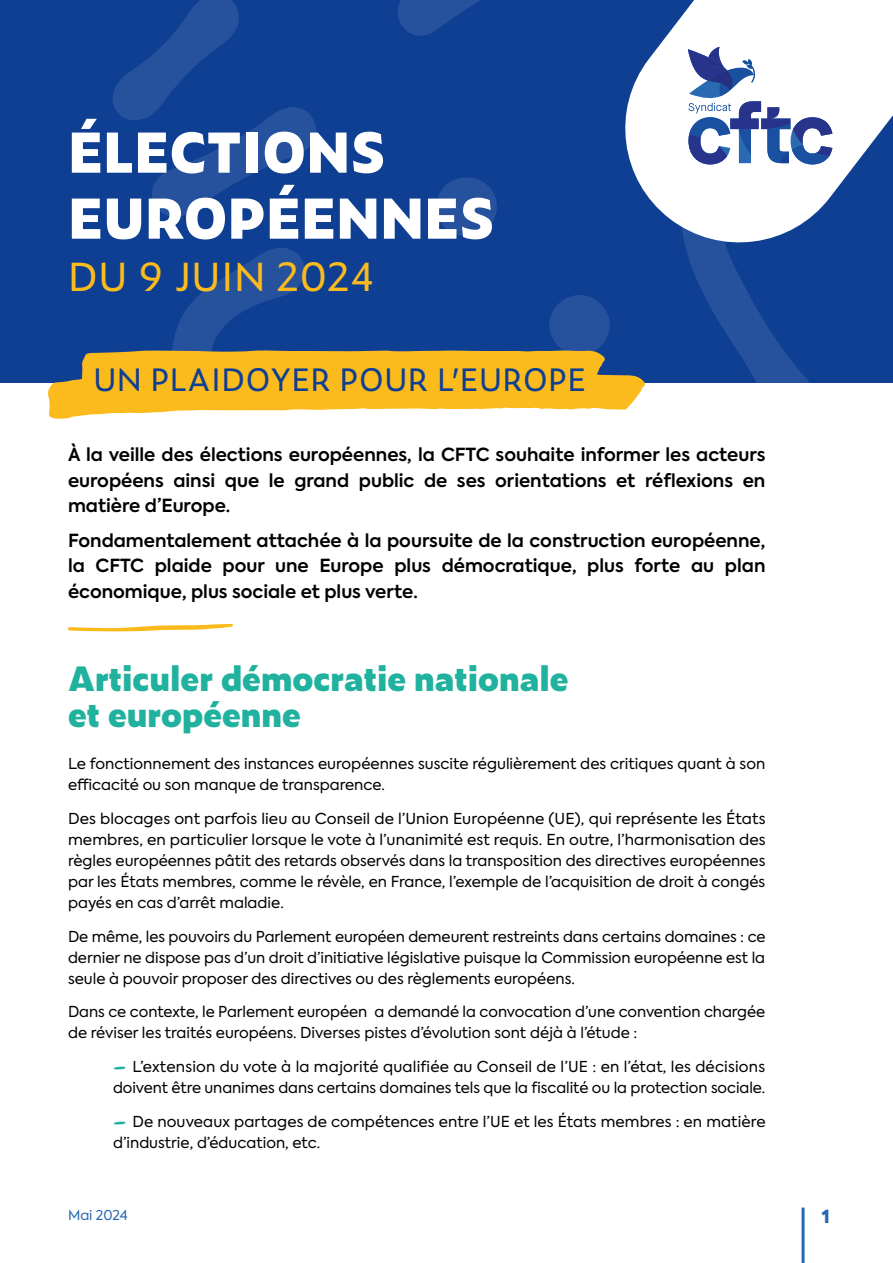
<style>
.page{position:relative;width:893px;height:1263px;background:#fff}
.page>*{position:absolute;margin:0;border:0;box-sizing:border-box;transform-origin:0 0}
.t1{font:800 54px/66px "Zeitung Pro";color:#fff}
.t2{font:39px "Zeitung Pro";color:#fbbb1d}
.t3{font:800 33px/36px "Zeitung Pro";color:#20b29e}
.t4{font:31.05px "Zeitung Pro";color:#0f3f93}
.t5{font:600 18px/25.5px "Axiforma";color:#000;text-align:justify}
.t6{font:900 18px "Axiforma";color:#2669b2}
.t7{font:15px/21px "Axiforma";color:#000}
.t8{font:13.5px "Axiforma";letter-spacing:-.005em;color:#2669b2}
.s1{font-family:"Modern Love";font-size:18px;color:#20b29e}
</style>
<div class="page">
<div style="left:0;top:0;width:893px;height:383px;background:#0f3f93"></div>
<svg style="left:436px;top:177px;width:61px;height:59px"></svg>
<svg style="left:754px;top:305px;width:55px;height:78px"></svg>
<svg style="left:113px;top:0;width:203px;height:217px"></svg>
<svg style="left:397px;top:0;width:83px;height:36px"></svg>
<hr style="left:801px;top:1207px;width:3px;height:56px;background:#2669b2">
<svg style="left:68px;top:624px;width:165px;height:8px"></svg>
<svg style="left:625px;top:8px;width:231px;height:237px;fill:#fff"></svg>
<svg style="left:688px;top:0;width:205px;height:164px;background:#d0d8e9"></svg>
<svg style="left:48px;top:245px;width:706px;height:174px"></svg>
<h1 class="t1" style="left:68px;top:116px;width:428px">ÉLECTIONS<br>EUROPÉENNES</h1>
<h2 class="t2" style="left:68px;top:247px;width:310px">DU 9 JUIN 2024</h2>
<h3 class="t4" style="left:93px;top:356px;width:495px">UN PLAIDOYER POUR L’EUROPE</h3>
<p class="t5" style="left:68px;top:442px;width:699px">À la veille des élections européennes, la CFTC souhaite informer les acteurs européens ainsi que le grand public de ses orientations et réflexions en matière d’Europe.</p>
<p class="t5" style="left:68px;top:527px;width:699px">Fondamentalement attachée à la poursuite de la construction européenne, la CFTC plaide pour une Europe plus démocratique, plus forte au plan économique, plus sociale et plus verte.</p>
<h3 class="t3" style="left:68px;top:658px;width:502px">Articuler démocratie nationale et européenne</h3>
<p class="t7" style="left:68px;top:753px;width:699px">Le fonctionnement des instances européennes suscite régulièrement des critiques quant à son efficacité ou son manque de transparence.</p>
<p class="t7" style="left:68px;top:808px;width:699px;text-align:justify">Des blocages ont parfois lieu au Conseil de l’Union Européenne (UE), qui représente les États membres, en particulier lorsque le vote à l’unanimité est requis. En outre, l’harmonisation des règles européennes pâtit des retards observés dans la transposition des directives européennes par les États membres, comme le révèle, en France, l’exemple de l’acquisition de droit à congés payés en cas d’arrêt maladie.</p>
<p class="t7" style="left:68px;top:926px;width:699px;text-align:justify">De même, les pouvoirs du Parlement européen demeurent restreints dans certains domaines : ce dernier ne dispose pas d’un droit d’initiative législative puisque la Commission européenne est la seule à pouvoir proposer des directives ou des règlements européens.</p>
<p class="t7" style="left:68px;top:1002px;width:699px">Dans ce contexte, le Parlement européen a demandé la convocation d’une convention chargée de réviser les traités européens. Diverses pistes d’évolution sont déjà à l’étude :</p>
<p class="t7" style="left:113px;top:1056px;width:654px"><span class="s1">–</span> L’extension du vote à la majorité qualifiée au Conseil de l’UE : en l’état, les décisions doivent être unanimes dans certains domaines tels que la fiscalité ou la protection sociale.</p>
<p class="t7" style="left:113px;top:1111px;width:654px"><span class="s1">–</span> De nouveaux partages de compétences entre l’UE et les États membres : en matière d’industrie, d’éducation, etc.</p>
<p class="t8" style="left:68px;top:1207px;width:61px">Mai 2024</p>
<p class="t6" style="left:822px;top:1203px;width:9px">1</p>
</div>
